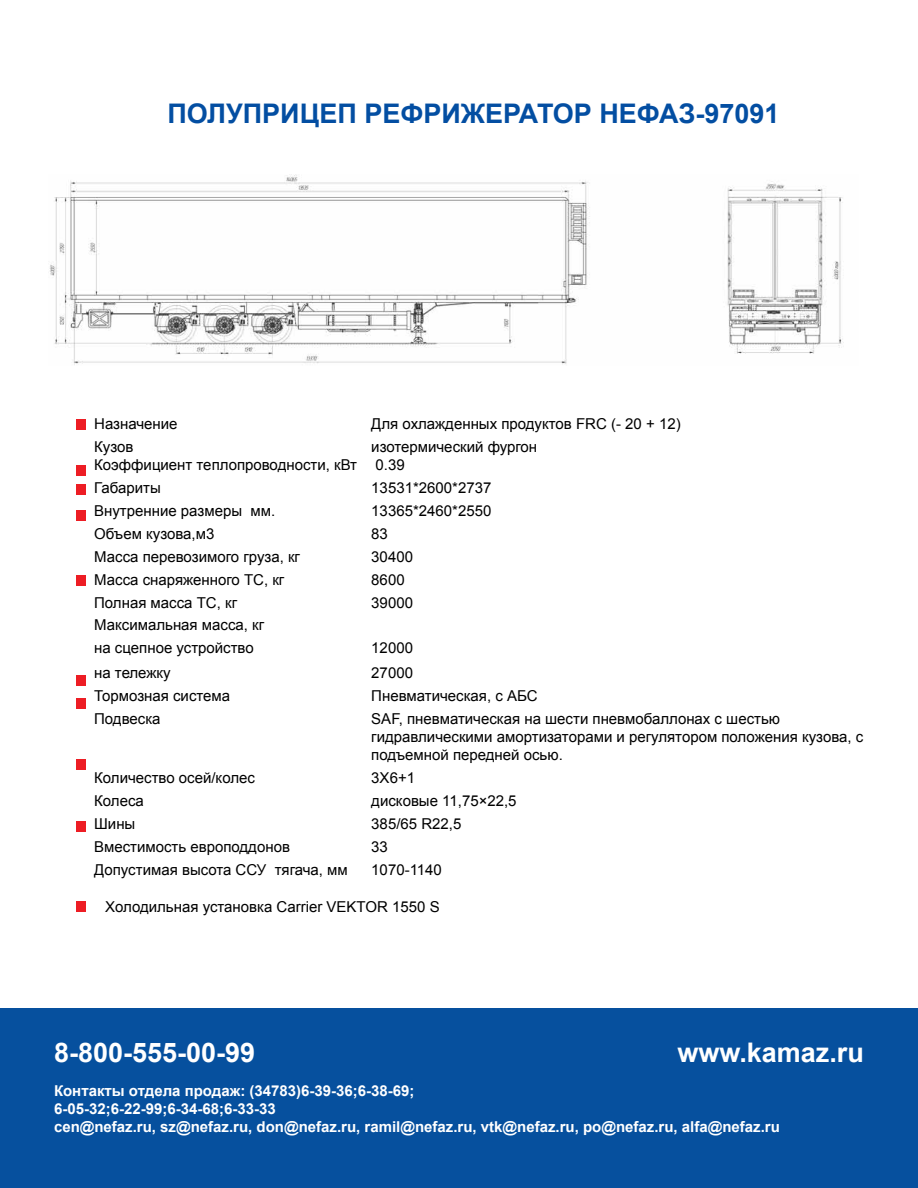
<style>
.page{position:relative;width:918px;height:1188px;background:#fff}
.page>*{position:absolute;margin:0;border:0;box-sizing:border-box;transform-origin:0 0}
.t1{font:700 27px "Arial";color:#034ea2}
.t2{font:700 27px "Arial";color:#fff}
.t3{font:15px/18px "Arial";color:#000}
.t4{font:700 15px/18px "Arial";color:#fff}
</style>
<div class="page">
<img style="left:49px;top:175px;width:795px;height:190px">
<div style="left:0;top:1008px;width:918px;height:180px;background:#06509e"></div>
<div style="left:77px;top:419px;width:9px;height:11px;background:#ed1d24"></div>
<div style="left:77px;top:465px;width:9px;height:11px;background:#ed1d24"></div>
<div style="left:77px;top:575px;width:9px;height:11px;background:#ed1d24"></div>
<div style="left:77px;top:675px;width:9px;height:11px;background:#ed1d24"></div>
<div style="left:77px;top:698px;width:9px;height:11px;background:#ed1d24"></div>
<div style="left:77px;top:759px;width:9px;height:11px;background:#ed1d24"></div>
<div style="left:77px;top:821px;width:9px;height:10px;background:#ed1d24"></div>
<div style="left:77px;top:901px;width:9px;height:11px;background:#ed1d24"></div>
<div style="left:77px;top:484px;width:9px;height:11px;background:#ed1d24"></div>
<div style="left:77px;top:510px;width:9px;height:11px;background:#ed1d24"></div>
<h1 class="t1" style="left:167px;top:96px;width:614px">ПОЛУПРИЦЕП РЕФРИЖЕРАТОР НЕФАЗ-97091</h1>
<p class="t3" style="left:94px;top:415px;width:85px">Назначение</p>
<p class="t3" style="left:371px;top:415px;width:311px">Для охлажденных продуктов FRС (- 20 + 12)</p>
<p class="t3" style="left:94px;top:438px;width:264px">Кузов<br>Коэффициент теплопроводности, кВт</p>
<p class="t3" style="left:371px;top:438px;width:167px">изотермический фургон<br>0.39</p>
<p class="t3" style="left:94px;top:479px;width:68px">Габариты</p>
<p class="t3" style="left:371px;top:479px;width:122px">13531*2600*2737</p>
<p class="t3" style="left:94px;top:502px;width:183px">Внутренние размеры мм.</p>
<p class="t3" style="left:371px;top:502px;width:122px">13365*2460*2550</p>
<p class="t3" style="left:94px;top:525px;width:122px">Объем кузова,м3</p>
<p class="t3" style="left:371px;top:525px;width:18px">83</p>
<p class="t3" style="left:94px;top:548px;width:207px">Масса перевозимого груза, кг</p>
<p class="t3" style="left:371px;top:548px;width:43px">30400</p>
<p class="t3" style="left:94px;top:571px;width:192px">Масса снаряженного ТС, кг</p>
<p class="t3" style="left:371px;top:571px;width:35px">8600</p>
<p class="t3" style="left:94px;top:593px;width:145px">Полная масса ТС, кг</p>
<p class="t3" style="left:371px;top:593px;width:43px">39000</p>
<p class="t3" style="left:94px;top:614px;width:172px;line-height:23px">Максимальная масса, кг на сцепное устройство</p>
<p class="t3" style="left:371px;top:639px;width:43px">12000</p>
<p class="t3" style="left:94px;top:664px;width:78px">на тележку</p>
<p class="t3" style="left:371px;top:664px;width:43px">27000</p>
<p class="t3" style="left:94px;top:687px;width:138px">Тормозная система</p>
<p class="t3" style="left:371px;top:687px;width:168px">Пневматическая, с АБС</p>
<p class="t3" style="left:94px;top:710px;width:68px">Подвеска</p>
<p class="t3" style="left:371px;top:710px;width:494px">SAF, пневматическая на шести пневмобаллонах с шестью гидравлическими амортизаторами и регулятором положения кузова, с подъемной передней осью.</p>
<p class="t3" style="left:94px;top:769px;width:162px">Количество осей/колес</p>
<p class="t3" style="left:371px;top:769px;width:45px">3Х6+1</p>
<p class="t3" style="left:94px;top:792px;width:51px">Колеса</p>
<p class="t3" style="left:371px;top:792px;width:147px">дисковые 11,75×22,5</p>
<p class="t3" style="left:94px;top:815px;width:43px">Шины</p>
<p class="t3" style="left:371px;top:815px;width:92px">385/65 R22,5</p>
<p class="t3" style="left:94px;top:838px;width:197px">Вместимость европоддонов</p>
<p class="t3" style="left:371px;top:838px;width:18px">33</p>
<p class="t3" style="left:94px;top:861px;width:255px">Допустимая высота ССУ тягача, мм</p>
<p class="t3" style="left:371px;top:861px;width:72px">1070-1140</p>
<p class="t3" style="left:105px;top:898px;width:336px">Холодильная установка Carrier VEKTOR 1550 S</p>
<h1 class="t2" style="left:54px;top:1034px;width:203px">8-800-555-00-99</h1>
<h1 class="t2" style="left:677px;top:1034px;width:188px">www.kamaz.ru</h1>
<p class="t4" style="left:54px;top:1083px;width:727px">Контакты отдела продаж: (34783)6-39-36;6-38-69;<br>6-05-32;6-22-99;6-34-68;6-33-33<br>cen@nefaz.ru, sz@nefaz.ru, don@nefaz.ru, ramil@nefaz.ru, vtk@nefaz.ru, po@nefaz.ru, alfa@nefaz.ru</p>
</div>
